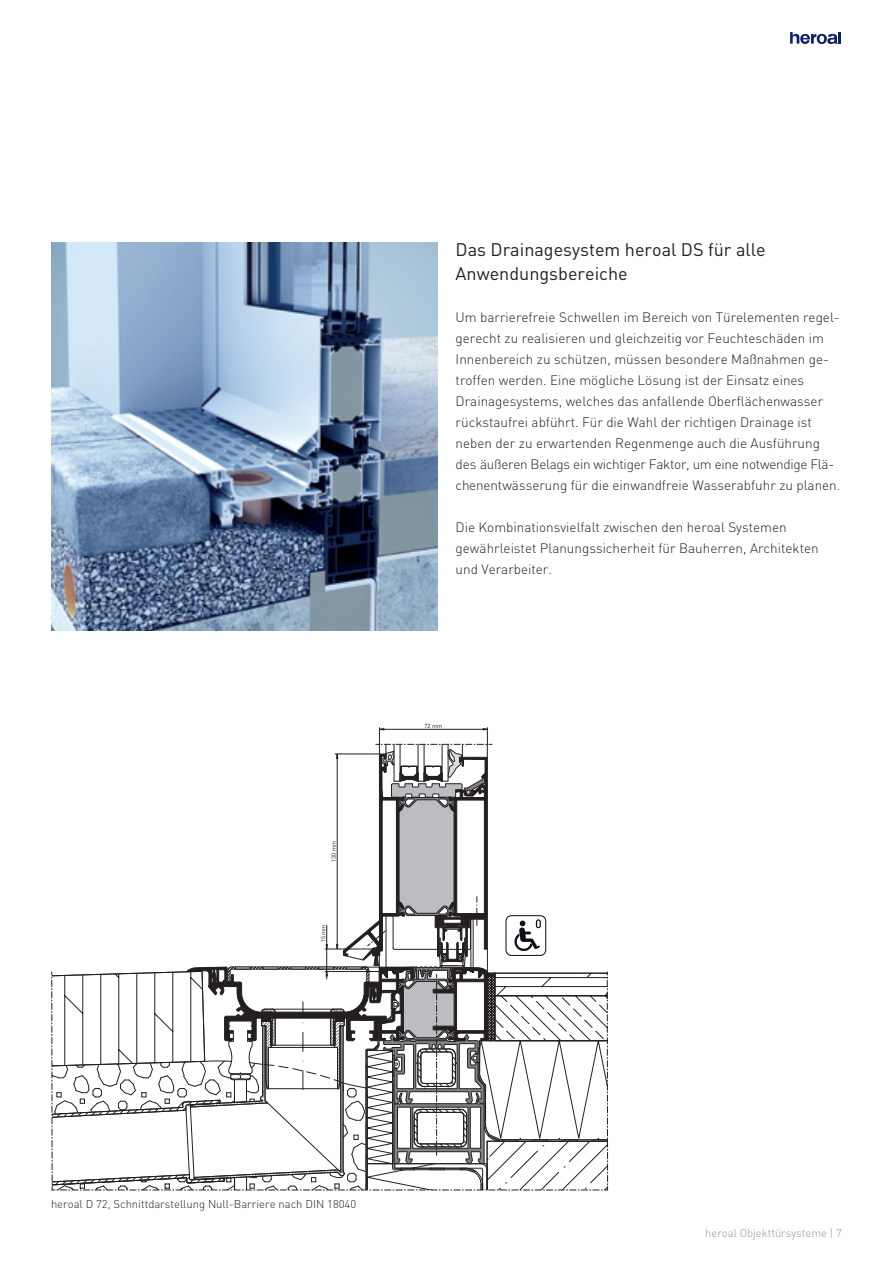
<style>
.page{position:relative;width:893px;height:1263px;background:#fff}
.page>*{position:absolute;margin:0;border:0;box-sizing:border-box;transform-origin:0 0}
.t1{font:18px/24px "DIN Pro";color:#231f20}
.t2{font:300 13.5px/21px "DIN Pro";color:#231f20}
.t3{font:300 11.25px "DIN Pro";color:#231f20}
.t4{font:300 11.25px "DIN Pro";color:#939598}
.t5{font:5.85px "DIN Pro";color:#231f20}
</style>
<div class="page">
<svg style="left:790px;top:32px;width:51px;height:12px"></svg>
<img style="left:51px;top:242px;width:386px;height:388px">
<svg style="left:51px;top:728px;width:557px;height:463px"></svg>
<p class="t5" style="left:329px;top:862px;width:22px;rotate:-90deg">130 mm</p>
<p class="t5" style="left:319px;top:942px;width:19px;rotate:-90deg">15 mm</p>
<h1 class="t1" style="left:456px;top:236px;width:311px">Das Drainagesystem heroal DS für alle<br>Anwendungsbereiche</h1>
<p class="t2" style="left:456px;top:306px;width:386px">Um barrierefreie Schwellen im Bereich von Türelementen regel&shy;gerecht zu realisieren und gleichzeitig vor Feuchteschäden im Innenbereich zu schützen, müssen besondere Maßnahmen ge&shy;troffen werden. Eine mögliche Lösung ist der Einsatz eines Drainagesystems, welches das anfallende Oberflächenwasser rückstaufrei abführt. Für die Wahl der richtigen Drainage ist neben der zu erwartenden Regenmenge auch die Ausführung des äußeren Belags ein wichtiger Faktor, um eine notwendige Flä&shy;chenentwässerung für die einwandfreie Wasserabfuhr zu planen.</p>
<p class="t2" style="left:456px;top:516px;width:365px">Die Kombinationsvielfalt zwischen den heroal Systemen gewährleistet Planungssicherheit für Bauherren, Architekten und Verarbeiter.</p>
<p class="t5" style="left:425px;top:721px;width:19px">72 mm</p>
<p class="t3" style="left:51px;top:1195px;width:307px">heroal D 72, Schnittdarstellung Null-Barriere nach DIN 18040</p>
<p class="t4" style="left:705px;top:1224px;width:138px">heroal Objekttürsysteme | 7</p>
</div>
